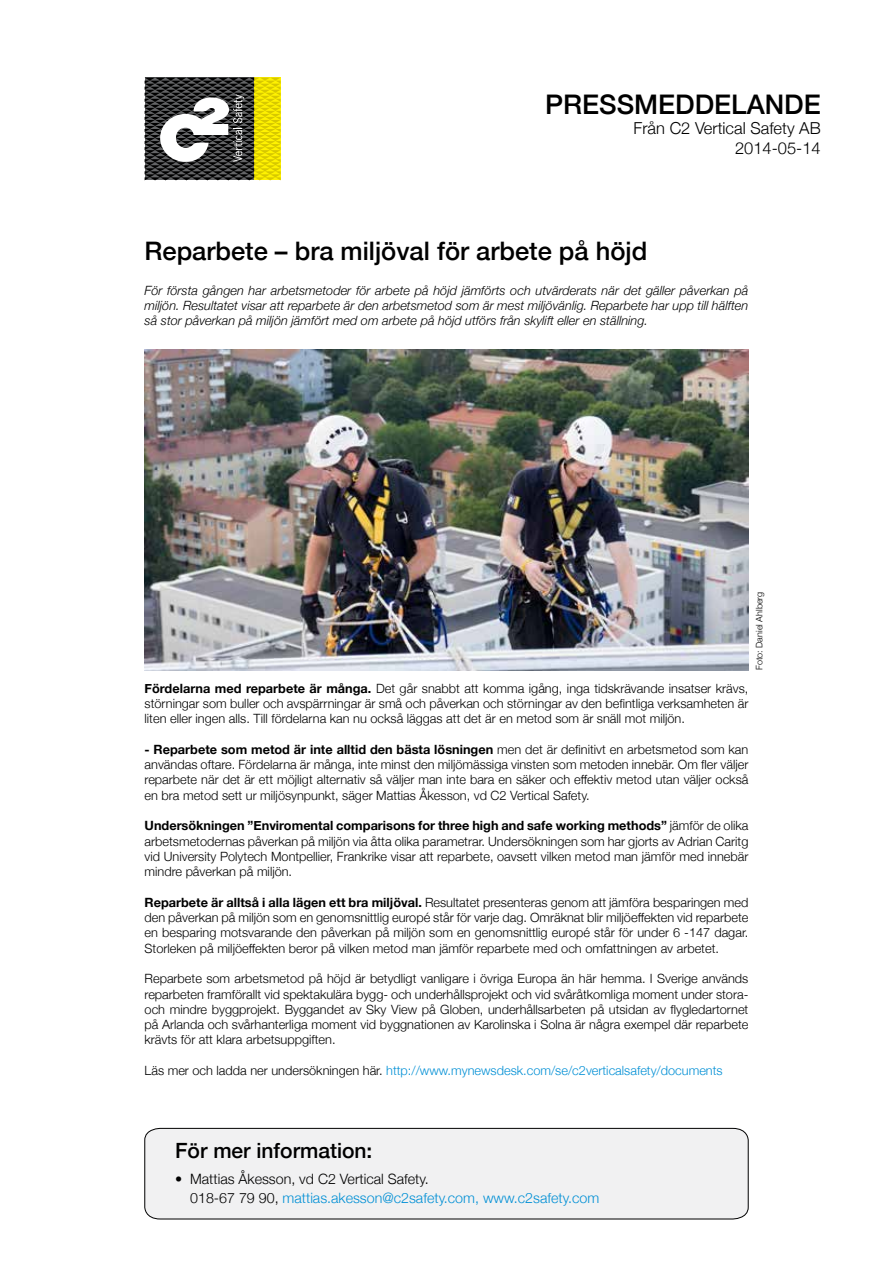
<style>
.page{position:relative;width:893px;height:1263px;background:#fff}
.page>*{position:absolute;margin:0;border:0;box-sizing:border-box;transform-origin:0 0}
.t1{font:500 27px "Helvetica Neue";color:#000}
.t2{font:500 25.5px "Helvetica Neue";color:#000}
.t3{font:500 21px "Helvetica Neue";color:#000}
.t4{font:300 16.5px/19.8px "Helvetica Neue";color:#000;text-align:right}
.t5{font:300 14.25px/19.5px "Helvetica Neue";color:#000}
.t6{font:300 12.75px/15.3px "Helvetica Neue";color:#000;text-align:justify}
.t7{font:italic 300 12.75px/15.3px "Helvetica Neue";color:#000;text-align:justify}
.t8{font:300 12.75px "Helvetica Neue";color:#008fd5}
.t9{font:300 9px "Helvetica Neue";color:#000}
.s1{font-weight:700}
.s2{color:#000}
.s3{color:#008fd5}
</style>
<div class="page">
<div style="left:144px;top:1128px;width:605px;height:91px;background:#f1f1f2"></div>
<svg style="left:145px;top:78px;width:136px;height:102px"></svg>
<img style="left:145px;top:350px;width:603px;height:320px">
<h1 class="t1" style="left:545px;top:83px;width:277px">PRESSMEDDELANDE</h1>
<p class="t4" style="left:634px;top:117px;width:189px">Från C2 Vertical Safety AB<br>2014-05-14</p>
<h2 class="t2" style="left:145px;top:230px;width:504px">Reparbete – bra miljöval för arbete på höjd</h2>
<p class="t7" style="left:145px;top:282px;width:605px">För första gången har arbetsmetoder för arbete på höjd jämförts och utvärderats när det gäller påverkan på miljön. Resultatet visar att reparbete är den arbetsmetod som är mest miljövänlig. Reparbete har upp till hälften så stor påverkan på miljön jämfört med om arbete på höjd utförs från skylift eller en ställning.</p>
<p class="t9" style="left:752px;top:670px;width:80px;rotate:-90deg">Foto: Daniel Ahlberg</p>
<p class="t6" style="left:145px;top:680px;width:605px"><span class="s1">Fördelarna med reparbete är många.</span> Det går snabbt att komma igång, inga tidskrävande insatser krävs, störningar som buller och avspärrningar är små och påverkan och störningar av den befintliga verksamheten är liten eller ingen alls. Till fördelarna kan nu också läggas att det är en metod som är snäll mot miljön.</p>
<p class="t6" style="left:145px;top:741px;width:605px"><span class="s1">- Reparbete som metod är inte alltid den bästa lösningen</span> men det är definitivt en arbetsmetod som kan användas oftare. Fördelarna är många, inte minst den miljömässiga vinsten som metoden innebär. Om fler väljer reparbete när det är ett möjligt alternativ så väljer man inte bara en säker och effektiv metod utan väljer också en bra metod sett ur miljösynpunkt, säger Mattias Åkesson, vd C2 Vertical Safety.</p>
<p class="t6" style="left:145px;top:817px;width:605px"><span class="s1">Undersökningen ”Enviromental comparisons for three high and safe working methods”</span> jämför de olika arbetsmetodernas påverkan på miljön via åtta olika parametrar. Undersökningen som har gjorts av Adrian Caritg vid University Polytech Montpellier, Frankrike visar att reparbete, oavsett vilken metod man jämför med innebär mindre påverkan på miljön.</p>
<p class="t6" style="left:145px;top:894px;width:605px"><span class="s1">Reparbete är alltså i alla lägen ett bra miljöval.</span> Resultatet presenteras genom att jämföra besparingen med den påverkan på miljön som en genomsnittlig europé står för varje dag. Omräknat blir miljöeffekten vid reparbete en besparing motsvarande den påverkan på miljön som en genomsnittlig europé står för under 6 -147 dagar.<br>Storleken på miljöeffekten beror på vilken metod man jämför reparbete med och omfattningen av arbetet.</p>
<p class="t6" style="left:145px;top:970px;width:605px">Reparbete som arbetsmetod på höjd är betydligt vanligare i övriga Europa än här hemma. I Sverige används reparbeten framförallt vid spektakulära bygg- och underhållsprojekt och vid svåråtkomliga moment under stora&shy;och mindre byggprojekt. Byggandet av Sky View på Globen, underhållsarbeten på utsidan av flygledartornet på Arlanda och svårhanterliga moment vid byggnationen av Karolinska i Solna är några exempel där reparbete krävts för att klara arbetsuppgiften.</p>
<p class="t8" style="left:145px;top:1060px;width:580px"><span class="s2">Läs mer och ladda ner undersökningen här.</span> http://www.mynewsdesk.com/se/c2verticalsafety/documents</p>
<h3 class="t3" style="left:175px;top:1134px;width:199px">För mer information:</h3>
<p class="t5" style="left:190px;top:1168px;width:410px;text-indent:-15px">• Mattias Åkesson, vd C2 Vertical Safety.<br>018-67 79 90, <span class="s3">mattias.akesson@c2safety.com, www.c2safety.com</span></p>
</div>
